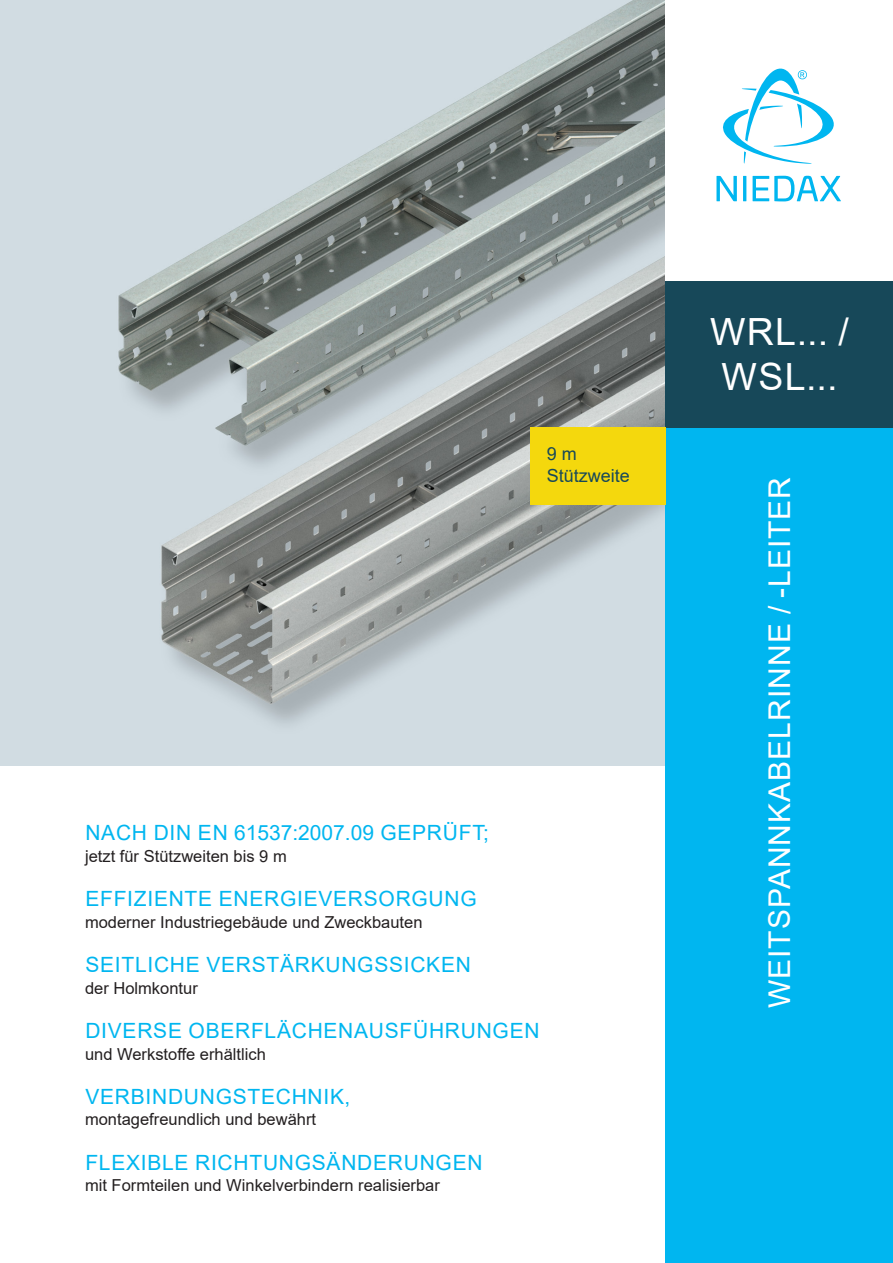
<style>
.page{position:relative;width:893px;height:1263px;background:#fff}
.page>*{position:absolute;margin:0;border:0;box-sizing:border-box;transform-origin:0 0}
.t1{font:37.5px/45px "Arial";letter-spacing:.035em;color:#fff;text-align:center}
.t2{font:30px "Arial";letter-spacing:.035em;color:#fff}
.t3{font:21px "Arial";letter-spacing:.035em;color:#00b6f0}
.t4{font:18px/22.5px "Arial";color:#174859}
.t5{font:16.5px "Arial";color:#231f20}
</style>
<div class="page">
<img style="left:0;top:0;width:665px;height:765px">
<div style="left:665px;top:427px;width:228px;height:836px;background:#00b6f0"></div>
<div style="left:665px;top:281px;width:228px;height:146px;background:#174859"></div>
<svg style="left:716px;top:176px;width:21px;height:25px"></svg>
<hr style="left:743px;top:176px;width:3px;height:25px;background:#00b6f0">
<svg style="left:753px;top:176px;width:88px;height:25px"></svg>
<svg style="left:723px;top:69px;width:111px;height:95px"></svg>
<div style="left:530px;top:427px;width:135px;height:78px;background:#f4d80d"></div>
<p class="t4" style="left:547px;top:442px;width:85px">9 m<br>Stützweite</p>
<p class="t3" style="left:85px;top:818px;width:405px">NACH DIN EN 61537:2007.09 GEPRÜFT;</p>
<p class="t5" style="left:85px;top:844px;width:203px">jetzt für Stützweiten bis 9 m</p>
<p class="t3" style="left:85px;top:884px;width:393px">EFFIZIENTE ENERGIEVERSORGUNG</p>
<p class="t5" style="left:85px;top:910px;width:339px">moderner Industriegebäude und Zweckbauten</p>
<p class="t3" style="left:85px;top:950px;width:387px">SEITLICHE VERSTÄRKUNGSSICKEN</p>
<p class="t5" style="left:85px;top:976px;width:114px">der Holmkontur</p>
<p class="t3" style="left:85px;top:1016px;width:456px">DIVERSE OBERFLÄCHENAUSFÜHRUNGEN</p>
<p class="t5" style="left:85px;top:1042px;width:182px">und Werkstoffe erhältlich</p>
<p class="t3" style="left:85px;top:1082px;width:266px">VERBINDUNGSTECHNIK,</p>
<p class="t5" style="left:85px;top:1108px;width:233px">montagefreundlich und bewährt</p>
<p class="t3" style="left:85px;top:1148px;width:399px">FLEXIBLE RICHTUNGSÄNDERUNGEN</p>
<p class="t5" style="left:85px;top:1174px;width:356px">mit Formteilen und Winkelverbindern realisierbar</p>
<h1 class="t1" style="left:710px;top:309px;width:140px">WRL... /<br>WSL...</h1>
<h1 class="t1" style="left:699px;top:332px;width:163px">DBT 70...</h1>
<h2 class="t2" style="left:759px;top:838px;width:363px;rotate:-90deg">TRAPEZDECKENBÜGEL</h2>
<h2 class="t2" style="left:759px;top:1008px;width:533px;rotate:-90deg">WEITSPANNKABELRINNE / -LEITER</h2>
</div>
